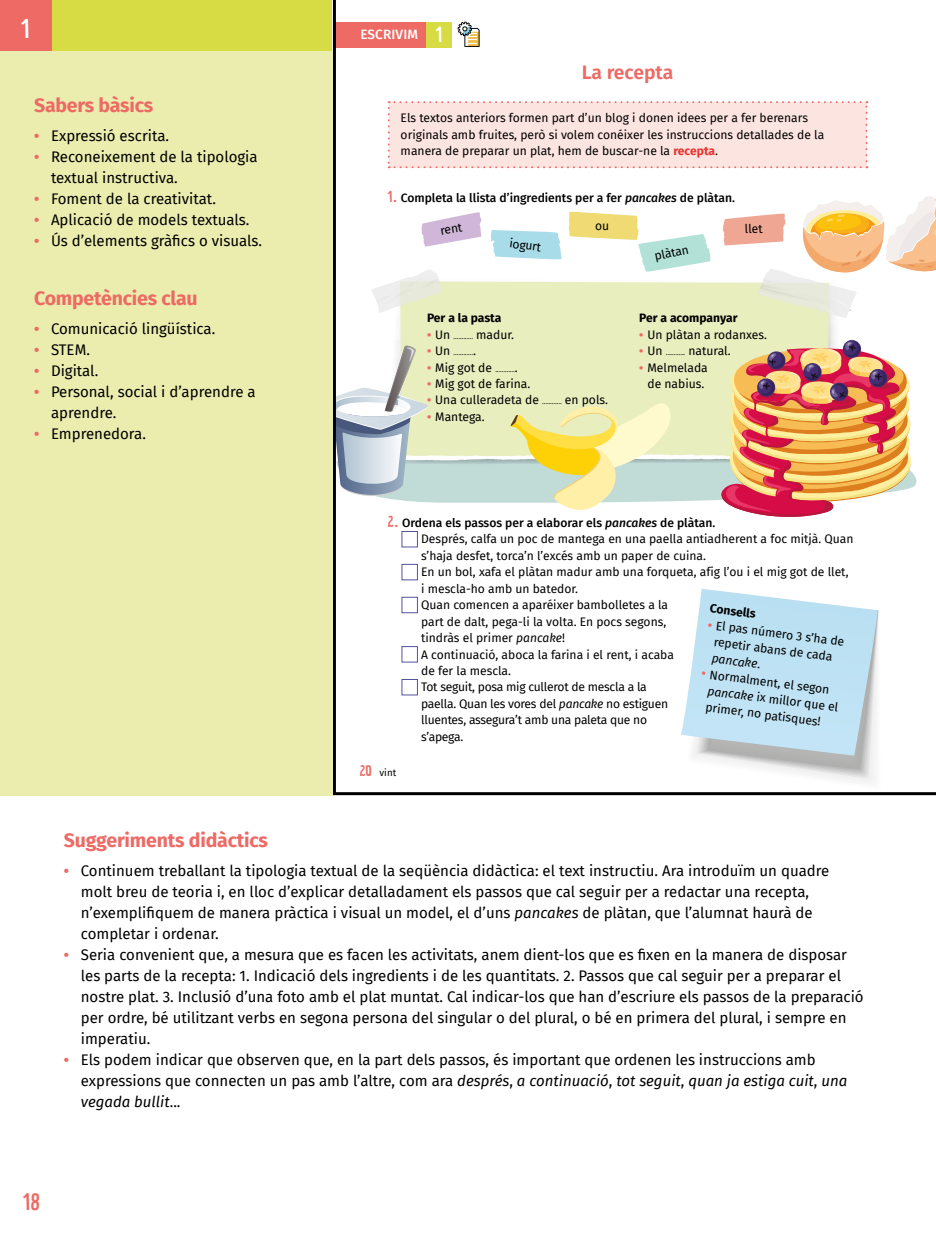
<style>
.page{position:relative;width:936px;height:1234px;background:#fff}
.page>*{position:absolute;margin:0;border:0;box-sizing:border-box;transform-origin:0 0}
.t1{font:24px "Prater Script Pro";color:#fff}
.t2{font:21px "Prater Script Pro";color:#ed6a65}
.Títol_interior{font:700 19.5px "Fira Sans";letter-spacing:-.01em;color:#ed6a65}
.t3{font:600 19.35px "Fira Sans";letter-spacing:-.01em;color:#ed6a65}
.t4{font:15px/21px "Fira Sans";color:#000}
.t5{font:500 13.5px "Fira Sans";letter-spacing:.01em;color:#fff}
.t6{font:13.5px "Prater Script Pro";color:#ed6a65}
.t7{font:12.15px/16.5px "Fira Sans";color:#000}
.t8{font:500 12.15px "Fira Sans";color:#000}
.t9{font:700 12.15px "Fira Sans";letter-spacing:-.005em;color:#000}
.t10{font:9.6px "Fira Sans";color:#000}
.t11{font:6.75px "Fira Sans";color:#000}
.s1{font-weight:700;color:#ed6a65}
.s2{font-family:"Prater Script Pro";font-weight:400;font-size:19.35px}
.s3{font-weight:700;color:#e73431}
.s4{font-family:"Prater Script Pro";font-weight:400;font-size:13.95px;color:#ed6a65}
.s5{font-style:italic}
.s6{font-weight:700;font-size:12.15px;color:#ed6a65}
.s7{font-size:12.15px}
.s8{font-size:6.75px}
.s9{font-family:"Prater Script Pro";font-size:13.95px;color:#ed6a65}
.s10{font-weight:500}
.s11{font-weight:500;font-style:italic}
</style>
<div class="page">
<div style="left:0;top:0;width:935px;height:51px;background:#d7dc44"></div>
<div style="left:0;top:0;width:51px;height:51px;background:#ed6a65"></div>
<svg style="left:331px;top:0;width:604px;height:796px"></svg>
<div style="left:0;top:51px;width:333px;height:744px;background:#ebedae"></div>
<h1 class="t1" style="left:21px;top:9px;width:10px">1</h1>
<p class="Títol_interior" style="left:34px;top:89px;width:121px">Sabers bàsics</p>
<p class="t4" style="left:34px;top:125px;width:136px"><span class="s1">•</span> Expressió escrita.</p>
<p class="t4" style="left:51px;top:146px;width:208px;text-indent:-17px"><span class="s1">•</span> Reconeixement de la tipologia textual instructiva.</p>
<p class="t4" style="left:34px;top:188px;width:183px"><span class="s1">•</span> Foment de la creativitat.</p>
<p class="t4" style="left:34px;top:209px;width:217px"><span class="s1">•</span> Aplicació de models textuals.</p>
<p class="t4" style="left:34px;top:230px;width:230px"><span class="s1">•</span> Ús d’elements gràfics o visuals.</p>
<p class="Títol_interior" style="left:34px;top:281px;width:165px">Competències clau</p>
<p class="t4" style="left:34px;top:318px;width:183px"><span class="s1">•</span> Comunicació lingüística.</p>
<p class="t4" style="left:34px;top:339px;width:57px"><span class="s1">•</span> STEM.</p>
<p class="t4" style="left:34px;top:360px;width:66px"><span class="s1">•</span> Digital.</p>
<p class="t4" style="left:51px;top:381px;width:206px;text-indent:-17px"><span class="s1">•</span> Personal, social i d’aprendre a aprendre.</p>
<p class="t4" style="left:34px;top:423px;width:113px"><span class="s1">•</span> Emprenedora.</p>
<p class="t5" style="left:360px;top:24px;width:84px">ESCRIVIM <span class="s2">1</span></p>
<p class="t3" style="left:582px;top:57px;width:93px">La recepta</p>
<p class="t7" style="left:400px;top:110px;width:425px">Els textos anteriors formen part d’un blog i donen idees per a fer berenars originals amb fruites, però si volem conéixer les instruccions detallades de la manera de preparar un plat, hem de buscar-ne la <span class="s3">recepta</span>.</p>
<p class="t8" style="left:388px;top:188px;width:349px"><span class="s4">1.</span> Completa la llista d’ingredients per a fer <span class="s5">pancakes</span> de plàtan.</p>
<p class="t7" style="left:439px;top:222px;width:24px;rotate:-10deg">rent</p>
<p class="t7" style="left:595px;top:217px;width:16px">ou</p>
<p class="t7" style="left:744px;top:220px;width:19px;rotate:-2deg">llet</p>
<p class="t7" style="left:510px;top:235px;width:33px;rotate:7deg">iogurt</p>
<p class="t7" style="left:652px;top:248px;width:36px;rotate:-12deg">plàtan</p>
<p class="t9" style="left:427px;top:307px;width:76px">Per a la pasta</p>
<p class="t11" style="left:427px;top:331px;width:88px"><span class="s6">•</span> <span class="s7">Un</span> ............ <span class="s7">madur.</span></p>
<p class="t11" style="left:427px;top:347px;width:50px"><span class="s6">•</span> <span class="s7">Un</span> ............<span class="s7">.</span></p>
<p class="t11" style="left:427px;top:364px;width:92px"><span class="s6">•</span> <span class="s7">Mig got de</span> ............<span class="s7">.</span></p>
<p class="t7" style="left:427px;top:375px;width:105px"><span class="s1">•</span> Mig got de farina.</p>
<p class="t7" style="left:427px;top:391px;width:182px"><span class="s1">•</span> Una culleradeta de <span class="s8">............</span> en pols.</p>
<p class="t7" style="left:427px;top:408px;width:59px"><span class="s1">•</span> Mantega.</p>
<p class="t9" style="left:639px;top:307px;width:100px">Per a acompanyar</p>
<p class="t7" style="left:639px;top:326px;width:129px"><span class="s1">•</span> Un plàtan a rodanxes.</p>
<p class="t11" style="left:639px;top:347px;width:93px"><span class="s6">•</span> <span class="s7">Un</span> ............ <span class="s7">natural.</span></p>
<p class="t7" style="left:639px;top:358px;width:70px;text-align:center"><span class="s1">•</span> Melmelada de nabius.</p>
<p class="t7" style="left:421px;top:514px;width:434px;text-indent:-33px"><span class="s9">2.</span> <span class="s10">Ordena els passos per a elaborar els</span> <span class="s11">pancakes</span> <span class="s10">de plàtan.<br></span>Després, calfa un poc de mantega en una paella antiadherent a foc mitjà. Quan s’haja desfet, torca’n l’excés amb un paper de cuina.<br>En un bol, xafa el plàtan madur amb una forqueta, afig l’ou i el mig got de llet, i mescla-ho amb un batedor.<br>Quan comencen a aparéixer bambolletes a la<br>part de dalt, pega-li la volta. En pocs segons,<br>tindràs el primer <span class="s5">pancake</span>!<br>A continuació, aboca la farina i el rent, i acaba<br>de fer la mescla.<br>Tot seguit, posa mig cullerot de mescla a la<br>paella. Quan les vores del <span class="s5">pancake</span> no estiguen<br>lluentes, assegura’t amb una paleta que no<br>s’apega.</p>
<p class="t9" style="left:711px;top:598px;width:48px;rotate:7deg">Consells</p>
<p class="t7" style="left:716px;top:617px;width:131px;text-indent:-8px;rotate:7deg"><span class="s1">•</span> El pas número 3 s’ha de repetir abans de cada <span class="s5">pancake</span>.</p>
<p class="t7" style="left:710px;top:666px;width:133px;text-indent:-8px;rotate:7deg"><span class="s1">•</span> Normalment, el segon <span class="s5">pancake</span> ix millor que el primer, no patisques!</p>
<p class="t6" style="left:360px;top:759px;width:14px">20</p>
<p class="t10" style="left:379px;top:765px;width:18px">vint</p>
<p class="Títol_interior" style="left:64px;top:824px;width:206px">Suggeriments didàctics</p>
<p class="t4" style="left:81px;top:859px;width:750px;text-indent:-17px"><span class="s1">•</span> Continuem treballant la tipologia textual de la seqüència didàctica: el text instructiu. Ara introduïm un quadre molt breu de teoria i, en lloc d’explicar detalladament els passos que cal seguir per a redactar una recepta, n’exemplifiquem de manera pràctica i visual un model, el d’uns <span class="s5">pancakes</span> de plàtan, que l’alumnat haurà de completar i ordenar.</p>
<p class="t4" style="left:81px;top:943px;width:784px;text-indent:-17px"><span class="s1">•</span> Seria convenient que, a mesura que es facen les activitats, anem dient-los que es fixen en la manera de disposar les parts de la recepta: 1. Indicació dels ingredients i de les quantitats. 2. Passos que cal seguir per a preparar el nostre plat. 3. Inclusió d’una foto amb el plat muntat. Cal indicar-los que han d’escriure els passos de la preparació per ordre, bé utilitzant verbs en segona persona del singular o del plural, o bé en primera del plural, i sempre en imperatiu.</p>
<p class="t4" style="left:81px;top:1048px;width:768px;text-indent:-17px"><span class="s1">•</span> Els podem indicar que observen que, en la part dels passos, és important que ordenen les instruccions amb expressions que connecten un pas amb l’altre, com ara <span class="s5">després</span>, <span class="s5">a continuació</span>, <span class="s5">tot seguit</span>, <span class="s5">quan ja estiga cuit</span>, <span class="s5">una vegada bullit</span>...</p>
<h2 class="t2" style="left:23px;top:1184px;width:19px">18</h2>
</div>
